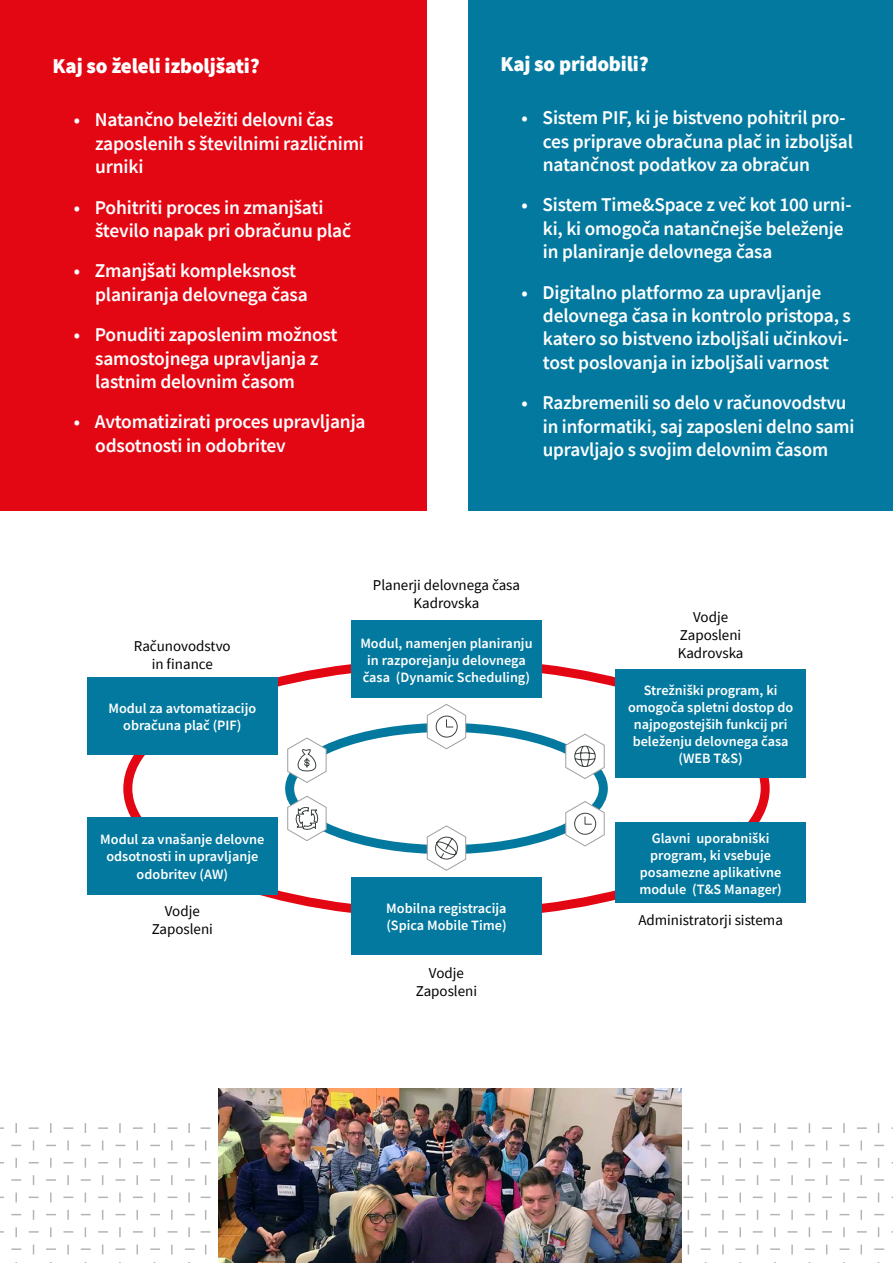
<style>
.page{position:relative;width:893px;height:1263px;background:#fff}
.page>*{position:absolute;margin:0;border:0;box-sizing:border-box;transform-origin:0 0}
.t1{font:900 21px "Source Sans Pro";letter-spacing:-.01em;color:#fff}
.t2{font:600 19.5px/23.4px "Source Sans Pro";letter-spacing:-.01em;color:#fff}
.t3{font:15px/18px "Source Sans Pro";color:#000;text-align:center}
.t4{font:600 14.25px/17.1px "Source Sans Pro";color:#fff;text-align:center}
</style>
<div class="page">
<div style="left:0;top:0;width:426px;height:510px;background:#e30613"></div>
<div style="left:469px;top:0;width:424px;height:510px;background:#03799f"></div>
<svg style="left:29px;top:1127px;width:10px;height:2px"></svg>
<svg style="left:63px;top:1127px;width:10px;height:2px"></svg>
<svg style="left:98px;top:1127px;width:10px;height:2px"></svg>
<svg style="left:133px;top:1127px;width:10px;height:2px"></svg>
<svg style="left:168px;top:1127px;width:9px;height:2px"></svg>
<svg style="left:11px;top:1179px;width:10px;height:2px"></svg>
<svg style="left:46px;top:1179px;width:10px;height:2px"></svg>
<svg style="left:81px;top:1179px;width:10px;height:2px"></svg>
<svg style="left:116px;top:1179px;width:9px;height:2px"></svg>
<svg style="left:150px;top:1179px;width:10px;height:2px"></svg>
<svg style="left:185px;top:1179px;width:10px;height:2px"></svg>
<svg style="left:29px;top:1196px;width:10px;height:2px"></svg>
<svg style="left:63px;top:1196px;width:10px;height:2px"></svg>
<svg style="left:98px;top:1196px;width:10px;height:2px"></svg>
<svg style="left:133px;top:1196px;width:10px;height:2px"></svg>
<svg style="left:168px;top:1196px;width:9px;height:2px"></svg>
<svg style="left:11px;top:1248px;width:10px;height:2px"></svg>
<svg style="left:46px;top:1248px;width:10px;height:2px"></svg>
<svg style="left:81px;top:1248px;width:10px;height:2px"></svg>
<svg style="left:116px;top:1248px;width:9px;height:2px"></svg>
<svg style="left:150px;top:1248px;width:10px;height:2px"></svg>
<svg style="left:185px;top:1248px;width:10px;height:2px"></svg>
<svg style="left:15px;top:1227px;width:2px;height:10px"></svg>
<svg style="left:15px;top:1192px;width:2px;height:10px"></svg>
<svg style="left:15px;top:1158px;width:2px;height:10px"></svg>
<svg style="left:15px;top:1123px;width:2px;height:10px"></svg>
<svg style="left:50px;top:1227px;width:2px;height:10px"></svg>
<svg style="left:50px;top:1192px;width:2px;height:10px"></svg>
<svg style="left:50px;top:1158px;width:2px;height:10px"></svg>
<svg style="left:50px;top:1123px;width:2px;height:10px"></svg>
<svg style="left:67px;top:1244px;width:2px;height:10px"></svg>
<svg style="left:67px;top:1210px;width:2px;height:10px"></svg>
<svg style="left:67px;top:1175px;width:2px;height:10px"></svg>
<svg style="left:67px;top:1140px;width:2px;height:10px"></svg>
<svg style="left:119px;top:1227px;width:2px;height:10px"></svg>
<svg style="left:119px;top:1192px;width:2px;height:10px"></svg>
<svg style="left:119px;top:1158px;width:2px;height:10px"></svg>
<svg style="left:119px;top:1123px;width:2px;height:10px"></svg>
<svg style="left:136px;top:1244px;width:2px;height:10px"></svg>
<svg style="left:136px;top:1210px;width:2px;height:10px"></svg>
<svg style="left:136px;top:1175px;width:2px;height:10px"></svg>
<svg style="left:136px;top:1140px;width:2px;height:10px"></svg>
<svg style="left:171px;top:1244px;width:2px;height:10px"></svg>
<svg style="left:171px;top:1210px;width:2px;height:10px"></svg>
<svg style="left:171px;top:1175px;width:2px;height:10px"></svg>
<svg style="left:171px;top:1140px;width:2px;height:10px"></svg>
<svg style="left:188px;top:1227px;width:2px;height:10px"></svg>
<svg style="left:188px;top:1192px;width:2px;height:10px"></svg>
<svg style="left:188px;top:1158px;width:2px;height:10px"></svg>
<svg style="left:188px;top:1123px;width:2px;height:10px"></svg>
<svg style="left:201px;top:1127px;width:9px;height:2px"></svg>
<svg style="left:201px;top:1196px;width:9px;height:2px"></svg>
<svg style="left:683px;top:1127px;width:10px;height:2px"></svg>
<svg style="left:718px;top:1127px;width:10px;height:2px"></svg>
<svg style="left:753px;top:1127px;width:10px;height:2px"></svg>
<svg style="left:787px;top:1127px;width:10px;height:2px"></svg>
<svg style="left:822px;top:1127px;width:10px;height:2px"></svg>
<svg style="left:857px;top:1127px;width:10px;height:2px"></svg>
<svg style="left:701px;top:1179px;width:10px;height:2px"></svg>
<svg style="left:735px;top:1179px;width:10px;height:2px"></svg>
<svg style="left:770px;top:1179px;width:10px;height:2px"></svg>
<svg style="left:805px;top:1179px;width:10px;height:2px"></svg>
<svg style="left:839px;top:1179px;width:10px;height:2px"></svg>
<svg style="left:874px;top:1179px;width:10px;height:2px"></svg>
<svg style="left:683px;top:1196px;width:10px;height:2px"></svg>
<svg style="left:718px;top:1196px;width:10px;height:2px"></svg>
<svg style="left:753px;top:1196px;width:10px;height:2px"></svg>
<svg style="left:787px;top:1196px;width:10px;height:2px"></svg>
<svg style="left:822px;top:1196px;width:10px;height:2px"></svg>
<svg style="left:857px;top:1196px;width:10px;height:2px"></svg>
<svg style="left:701px;top:1248px;width:10px;height:2px"></svg>
<svg style="left:735px;top:1248px;width:10px;height:2px"></svg>
<svg style="left:770px;top:1248px;width:10px;height:2px"></svg>
<svg style="left:805px;top:1248px;width:10px;height:2px"></svg>
<svg style="left:839px;top:1248px;width:10px;height:2px"></svg>
<svg style="left:874px;top:1248px;width:10px;height:2px"></svg>
<svg style="left:722px;top:1244px;width:2px;height:10px"></svg>
<svg style="left:722px;top:1210px;width:2px;height:10px"></svg>
<svg style="left:722px;top:1175px;width:2px;height:10px"></svg>
<svg style="left:722px;top:1140px;width:2px;height:10px"></svg>
<svg style="left:739px;top:1227px;width:2px;height:10px"></svg>
<svg style="left:739px;top:1192px;width:2px;height:10px"></svg>
<svg style="left:739px;top:1158px;width:2px;height:10px"></svg>
<svg style="left:739px;top:1123px;width:2px;height:10px"></svg>
<svg style="left:774px;top:1227px;width:2px;height:10px"></svg>
<svg style="left:774px;top:1192px;width:2px;height:10px"></svg>
<svg style="left:774px;top:1158px;width:2px;height:10px"></svg>
<svg style="left:774px;top:1123px;width:2px;height:10px"></svg>
<svg style="left:791px;top:1244px;width:2px;height:10px"></svg>
<svg style="left:791px;top:1210px;width:2px;height:10px"></svg>
<svg style="left:791px;top:1175px;width:2px;height:10px"></svg>
<svg style="left:791px;top:1140px;width:2px;height:10px"></svg>
<svg style="left:843px;top:1227px;width:2px;height:10px"></svg>
<svg style="left:843px;top:1192px;width:2px;height:10px"></svg>
<svg style="left:843px;top:1158px;width:2px;height:10px"></svg>
<svg style="left:843px;top:1123px;width:2px;height:10px"></svg>
<svg style="left:860px;top:1244px;width:2px;height:10px"></svg>
<svg style="left:860px;top:1210px;width:2px;height:10px"></svg>
<svg style="left:860px;top:1175px;width:2px;height:10px"></svg>
<svg style="left:860px;top:1140px;width:2px;height:10px"></svg>
<img style="left:218px;top:1089px;width:464px;height:174px">
<div style="left:285px;top:723px;width:323px;height:131px;border:9px solid #03799f;border-radius:50%"></div>
<div style="left:351px;top:621px;width:191px;height:77px;background:#03799f"></div>
<div style="left:351px;top:877px;width:191px;height:77px;background:#03799f"></div>
<div style="left:615px;top:823px;width:191px;height:80px;background:#03799f"></div>
<div style="left:87px;top:817px;width:191px;height:77px;background:#03799f"></div>
<div style="left:87px;top:677px;width:191px;height:77px;background:#03799f"></div>
<div style="left:615px;top:669px;width:191px;height:109px;background:#03799f"></div>
<svg style="left:426px;top:825px;width:41px;height:46px"></svg>
<svg style="left:565px;top:733px;width:40px;height:47px"></svg>
<svg style="left:565px;top:800px;width:40px;height:47px"></svg>
<svg style="left:426px;top:704px;width:41px;height:46px"></svg>
<svg style="left:287px;top:795px;width:40px;height:46px"></svg>
<svg style="left:287px;top:737px;width:40px;height:47px"></svg>
<p class="t1" style="left:53px;top:52px;width:209px">Kaj so želeli izboljšati?</p>
<p class="t2" style="left:95px;top:108px;width:270px;text-indent:-21px">• Natančno beležiti delovni čas zaposlenih s številnimi različnimi urniki</p>
<p class="t2" style="left:95px;top:195px;width:257px;text-indent:-21px">• Pohitriti proces in zmanjšati število napak pri obračunu plač</p>
<p class="t2" style="left:95px;top:259px;width:214px;text-indent:-21px">• Zmanjšati kompleksnost planiranja delovnega časa</p>
<p class="t2" style="left:95px;top:323px;width:244px;text-indent:-21px">• Ponuditi zaposlenim možnost samostojnega upravljanja z lastnim delovnim časom</p>
<p class="t2" style="left:95px;top:410px;width:272px;text-indent:-21px">• Avtomatizirati proces upravljanja odsotnosti in odobritev</p>
<p class="t1" style="left:500px;top:50px;width:150px">Kaj so pridobili?</p>
<p class="t2" style="left:543px;top:106px;width:312px;text-indent:-21px">• Sistem PIF, ki je bistveno pohitril pro&shy;ces priprave obračuna plač in izboljšal natančnost podatkov za obračun</p>
<p class="t2" style="left:543px;top:193px;width:310px;text-indent:-21px">• Sistem Time&amp;Space z več kot 100 urni&shy;ki, ki omogoča natančnejše beleženje in planiranje delovnega časa</p>
<p class="t2" style="left:543px;top:280px;width:310px;text-indent:-21px">• Digitalno platformo za upravljanje delovnega časa in kontrolo pristopa, s katero so bistveno izboljšali učinkovi&shy;tost poslovanja in izboljšali varnost</p>
<p class="t2" style="left:543px;top:391px;width:313px;text-indent:-21px">• Razbremenili so delo v računovodstvu in informatiki, saj zaposleni delno sami upravljajo s svojim delovnim časom</p>
<p class="t3" style="left:373px;top:576px;width:149px">Planerji delovnega časa<br>Kadrovska</p>
<p class="t3" style="left:134px;top:636px;width:98px">Računovodstvo in finance</p>
<p class="t4" style="left:108px;top:699px;width:149px">Modul za avtomatizacijo obračuna plač (PIF)</p>
<p class="t4" style="left:100px;top:831px;width:166px">Modul za vnašanje delovne odsotnosti in upravljanje odobritev (AW)</p>
<p class="t3" style="left:152px;top:901px;width:63px">Vodje<br>Zaposleni</p>
<p class="t4" style="left:360px;top:634px;width:174px">Modul, namenjen planiranju in razporejanju delovnega časa (Dynamic Scheduling)</p>
<p class="t4" style="left:386px;top:899px;width:122px;text-align:left">Mobilna registracija (Spica Mobile Time)</p>
<p class="t3" style="left:416px;top:964px;width:63px">Vodje<br>Zaposleni</p>
<p class="t3" style="left:678px;top:608px;width:67px">Vodje<br>Zaposleni<br>Kadrovska</p>
<p class="t4" style="left:628px;top:681px;width:167px">Strežniški program, ki omogoča spletni dostop do najpogostejših funkcij pri beleženju delovnega časa (WEB T&amp;S)</p>
<p class="t4" style="left:639px;top:829px;width:144px">Glavni uporabniški program, ki vsebuje posamezne aplikativne module (T&amp;S Manager)</p>
<p class="t3" style="left:638px;top:911px;width:146px">Administratorji sistema</p>
</div>
